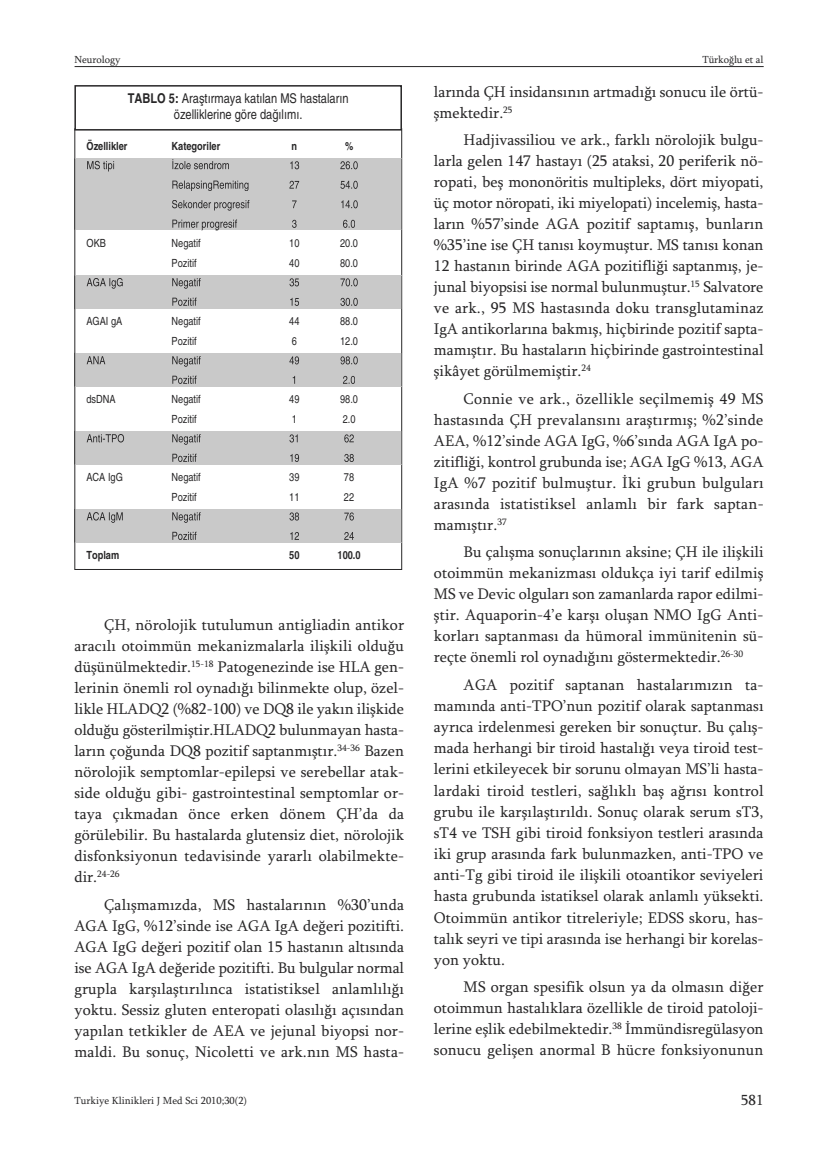
<style>
.page{position:relative;width:838px;height:1170px;background:#fff}
.page>*{position:absolute;margin:0;border:0;box-sizing:border-box;transform-origin:0 0}
.t1{font:15.75px/21px "Sylfaen";color:#272627;text-align:justify}
.t2{font:15px "Sylfaen";color:#272627}
.t3{font:condensed 13.5px/16.5px "Helvetica";color:#272627;text-align:center}
.t4{font:condensed 11.25px "Helvetica";color:#272627}
.t5{font:700 condensed 11.25px "Helvetica";color:#272627}
.t6{font:10.5px "Sylfaen";color:#272627}
.t7{font:9.45px "Sylfaen";color:#272627}
.s1{font-weight:700}
.s2{font-size:15.75px}
.s3{color:#fff}
</style>
<div class="page">
<hr style="left:75px;top:66px;width:688px;height:1px;background:#272627">
<div style="left:74px;top:85px;width:328px;height:45px;border:2px solid #272627"></div>
<div style="left:75px;top:158px;width:326px;height:72px;background:#c9c9c9"></div>
<hr style="left:74px;top:158px;width:1px;height:72px;background:#272627">
<hr style="left:402px;top:158px;width:1px;height:72px;background:#272627">
<hr style="left:75px;top:158px;width:1px;height:72px;background:#272627">
<hr style="left:401px;top:158px;width:1px;height:72px;background:#272627">
<svg style="left:87px;top:159px;width:126px;height:12px"></svg>
<svg style="left:172px;top:180px;width:52px;height:11px"></svg>
<svg style="left:172px;top:200px;width:63px;height:11px"></svg>
<svg style="left:172px;top:219px;width:60px;height:11px"></svg>
<div style="left:75px;top:275px;width:326px;height:34px;background:#c9c9c9"></div>
<hr style="left:74px;top:275px;width:1px;height:34px;background:#272627">
<hr style="left:402px;top:275px;width:1px;height:34px;background:#272627">
<hr style="left:75px;top:275px;width:1px;height:34px;background:#272627">
<hr style="left:401px;top:275px;width:1px;height:34px;background:#272627">
<svg style="left:87px;top:278px;width:206px;height:11px"></svg>
<svg style="left:172px;top:297px;width:186px;height:9px"></svg>
<div style="left:75px;top:353px;width:326px;height:33px;background:#c9c9c9"></div>
<hr style="left:74px;top:353px;width:1px;height:33px;background:#272627">
<hr style="left:402px;top:353px;width:1px;height:33px;background:#272627">
<hr style="left:75px;top:353px;width:1px;height:33px;background:#272627">
<hr style="left:401px;top:353px;width:1px;height:33px;background:#272627">
<svg style="left:87px;top:356px;width:258px;height:11px"></svg>
<svg style="left:172px;top:375px;width:183px;height:9px"></svg>
<div style="left:75px;top:431px;width:326px;height:33px;background:#c9c9c9"></div>
<hr style="left:74px;top:431px;width:1px;height:33px;background:#272627">
<hr style="left:402px;top:431px;width:1px;height:33px;background:#272627">
<hr style="left:75px;top:431px;width:1px;height:33px;background:#272627">
<hr style="left:401px;top:431px;width:1px;height:33px;background:#272627">
<svg style="left:87px;top:434px;width:206px;height:11px"></svg>
<svg style="left:172px;top:453px;width:182px;height:9px"></svg>
<div style="left:75px;top:509px;width:326px;height:33px;background:#c9c9c9"></div>
<hr style="left:74px;top:509px;width:1px;height:33px;background:#272627">
<hr style="left:402px;top:509px;width:1px;height:33px;background:#272627">
<hr style="left:75px;top:509px;width:1px;height:33px;background:#272627">
<hr style="left:401px;top:509px;width:1px;height:33px;background:#272627">
<svg style="left:87px;top:512px;width:207px;height:11px"></svg>
<svg style="left:172px;top:531px;width:182px;height:9px"></svg>
<p class="t6" style="left:74px;top:53px;width:48px">Neurology</p>
<p class="t6" style="left:702px;top:53px;width:63px">Türkoğlu et al</p>
<p class="t3" style="left:128px;top:90px;width:222px"><span class="s1">TABLO 5:</span> Araştırmaya katılan MS hastaların özelliklerine göre dağılımı.</p>
<p class="t5" style="left:86px;top:139px;width:43px">Özellikler</p>
<p class="t5" style="left:172px;top:139px;width:50px">Kategoriler</p>
<p class="t5" style="left:291px;top:139px;width:7px">n</p>
<p class="t5" style="left:345px;top:139px;width:10px">%</p>
<p class="t4" style="left:86px;top:237px;width:21px">OKB</p>
<p class="t4" style="left:172px;top:237px;width:31px">Negatif</p>
<p class="t4" style="left:289px;top:237px;width:12px">10</p>
<p class="t4" style="left:340px;top:237px;width:19px">20.0</p>
<p class="t4" style="left:172px;top:256px;width:27px">Pozitif</p>
<p class="t4" style="left:289px;top:256px;width:12px">40</p>
<p class="t4" style="left:340px;top:256px;width:19px">80.0</p>
<p class="t4" style="left:86px;top:315px;width:37px">AGAI gA</p>
<p class="t4" style="left:172px;top:315px;width:31px">Negatif</p>
<p class="t4" style="left:289px;top:315px;width:12px">44</p>
<p class="t4" style="left:340px;top:315px;width:19px">88.0</p>
<p class="t4" style="left:172px;top:334px;width:27px">Pozitif</p>
<p class="t4" style="left:292px;top:334px;width:7px">6</p>
<p class="t4" style="left:340px;top:334px;width:19px">12.0</p>
<p class="t4" style="left:86px;top:393px;width:31px">dsDNA</p>
<p class="t4" style="left:172px;top:393px;width:31px">Negatif</p>
<p class="t4" style="left:289px;top:393px;width:12px">49</p>
<p class="t4" style="left:340px;top:393px;width:19px">98.0</p>
<p class="t4" style="left:172px;top:412px;width:27px">Pozitif</p>
<p class="t4" style="left:292px;top:412px;width:7px">1</p>
<p class="t4" style="left:343px;top:412px;width:14px">2.0</p>
<p class="t4" style="left:86px;top:471px;width:38px">ACA IgG</p>
<p class="t4" style="left:172px;top:471px;width:31px">Negatif</p>
<p class="t4" style="left:289px;top:471px;width:12px">39</p>
<p class="t4" style="left:344px;top:471px;width:12px">78</p>
<p class="t4" style="left:172px;top:490px;width:27px">Pozitif</p>
<p class="t4" style="left:289px;top:490px;width:12px">11</p>
<p class="t4" style="left:344px;top:490px;width:12px">22</p>
<p class="t5" style="left:86px;top:549px;width:34px">Toplam</p>
<p class="t5" style="left:289px;top:549px;width:12px">50</p>
<p class="t5" style="left:337px;top:549px;width:25px">100.0</p>
<p class="t1" style="left:74px;top:614px;width:331px;text-indent:30px">ÇH, nörolojik tutulumun antigliadin antikor aracılı otoimmün mekanizmalarla ilişkili olduğu düşünülmektedir.<sup>15-18</sup> Patogenezinde ise HLA gen&shy;lerinin önemli rol oynadığı bilinmekte olup, özel&shy;likle HLADQ2 (%82-100) ve DQ8 ile yakın ilişkide olduğu gösterilmiştir.HLADQ2 bulunmayan hasta&shy;ların çoğunda DQ8 pozitif saptanmıştır.<sup>34-36</sup> Bazen nörolojik semptomlar-epilepsi ve serebellar atak&shy;side olduğu gibi- gastrointestinal semptomlar or&shy;taya çıkmadan önce erken dönem ÇH’da da görülebilir. Bu hastalarda glutensiz diet, nörolojik disfonksiyonun tedavisinde yararlı olabilmekte-</p>
<p class="t7" style="left:74px;top:868px;width:47px"><span class="s2">dir.</span>24-26</p>
<p class="t1" style="left:74px;top:893px;width:331px;text-indent:30px">Çalışmamızda, MS hastalarının %30’unda AGA IgG, %12’sinde ise AGA IgA değeri pozitifti.<br>AGA IgG değeri pozitif olan 15 hastanın altısında ise AGA IgA değeride pozitifti. Bu bulgular normal grupla karşılaştırılınca istatistiksel anlamlılığı yoktu. Sessiz gluten enteropati olasılığı açısından yapılan tetkikler de AEA ve jejunal biyopsi nor&shy;maldi. Bu sonuç, Nicoletti ve ark.nın MS hasta-</p>
<p class="t1" style="left:434px;top:81px;width:331px">larında ÇH insidansının artmadığı sonucu ile örtü&shy;şmektedir.<sup>25</sup></p>
<p class="t1" style="left:434px;top:129px;width:331px;text-indent:30px">Hadjivassiliou ve ark., farklı nörolojik bulgu&shy;larla gelen 147 hastayı (25 ataksi, 20 periferik nö&shy;ropati, beş mononöritis multipleks, dört miyopati, üç motor nöropati, iki miyelopati) incelemiş, hasta&shy;ların %57’sinde AGA pozitif saptamış, bunların %35’ine ise ÇH tanısı koymuştur. MS tanısı konan 12 hastanın birinde AGA pozitifliği saptanmış, je&shy;junal biyopsisi ise normal bulunmuştur.<sup>15</sup> Salvatore ve ark., 95 MS hastasında doku transglutaminaz IgA antikorlarına bakmış, hiçbirinde pozitif sapta&shy;mamıştır. Bu hastaların hiçbirinde gastrointestinal şikâyet görülmemiştir.<sup>24</sup></p>
<p class="t1" style="left:434px;top:387px;width:331px;text-indent:30px">Connie ve ark., özellikle seçilmemiş 49 MS hastasında ÇH prevalansını araştırmış; %2’sinde AEA, %12’sinde AGA IgG, %6’sında AGA IgA po&shy;zitifliği, kontrol grubunda ise; AGA IgG %13, AGA IgA %7 pozitif bulmuştur. İki grubun bulguları arasında istatistiksel anlamlı bir fark saptan&shy;mamıştır.<sup>37</sup></p>
<p class="t1" style="left:434px;top:541px;width:331px;text-indent:30px">Bu çalışma sonuçlarının aksine; ÇH ile ilişkili otoimmün mekanizması oldukça iyi tarif edilmiş MS ve Devic olguları son zamanlarda rapor edilmi&shy;ştir. Aquaporin-4’e karşı oluşan NMO IgG Anti&shy;korları saptanması da hümoral immünitenin sü&shy;reçte önemli rol oynadığını göstermektedir.<sup>26-30</sup></p>
<p class="t1" style="left:434px;top:673px;width:331px;text-indent:30px">AGA pozitif saptanan hastalarımızın ta&shy;mamında anti-TPO’nun pozitif olarak saptanması ayrıca irdelenmesi gereken bir sonuçtur. Bu çalış&shy;mada herhangi bir tiroid hastalığı veya tiroid test&shy;lerini etkileyecek bir sorunu olmayan MS’li hasta&shy;lardaki tiroid testleri, sağlıklı baş ağrısı kontrol grubu ile karşılaştırıldı. Sonuç olarak serum sT3, sT4 ve TSH gibi tiroid fonksiyon testleri arasında iki grup arasında fark bulunmazken, anti-TPO ve anti-Tg gibi tiroid ile ilişkili otoantikor seviyeleri hasta grubunda istatiksel olarak anlamlı yüksekti.<br>Otoimmün antikor titreleriyle; EDSS skoru, has&shy;talık seyri ve tipi arasında ise herhangi bir korelas&shy;yon yoktu.</p>
<p class="t1" style="left:434px;top:976px;width:331px;text-indent:30px">MS organ spesifik olsun ya da olmasın diğer otoimmun hastalıklara özellikle de tiroid patoloji&shy;lerine eşlik edebilmektedir.<sup>38</sup> İmmündisregülasyon sonucu gelişen anormal B hücre fonksiyonunun</p>
<p class="t6" style="left:74px;top:1094px;width:175px">Turkiye Klinikleri J M<span class="s3">In</span>e<span class="s3">t</span>d<span class="s3">M</span>S<span class="s3">e</span>c<span class="s3">d</span>i 2<span class="s3">S</span>0<span class="s3">ci</span>1<span class="s3">2</span>0<span class="s3">0</span>;3<span class="s3">0</span>0<span class="s3">8</span>(<span class="s3">,</span>2<span class="s3">4</span>)</p>
<p class="t2" style="left:741px;top:1091px;width:24px">581</p>
</div>
